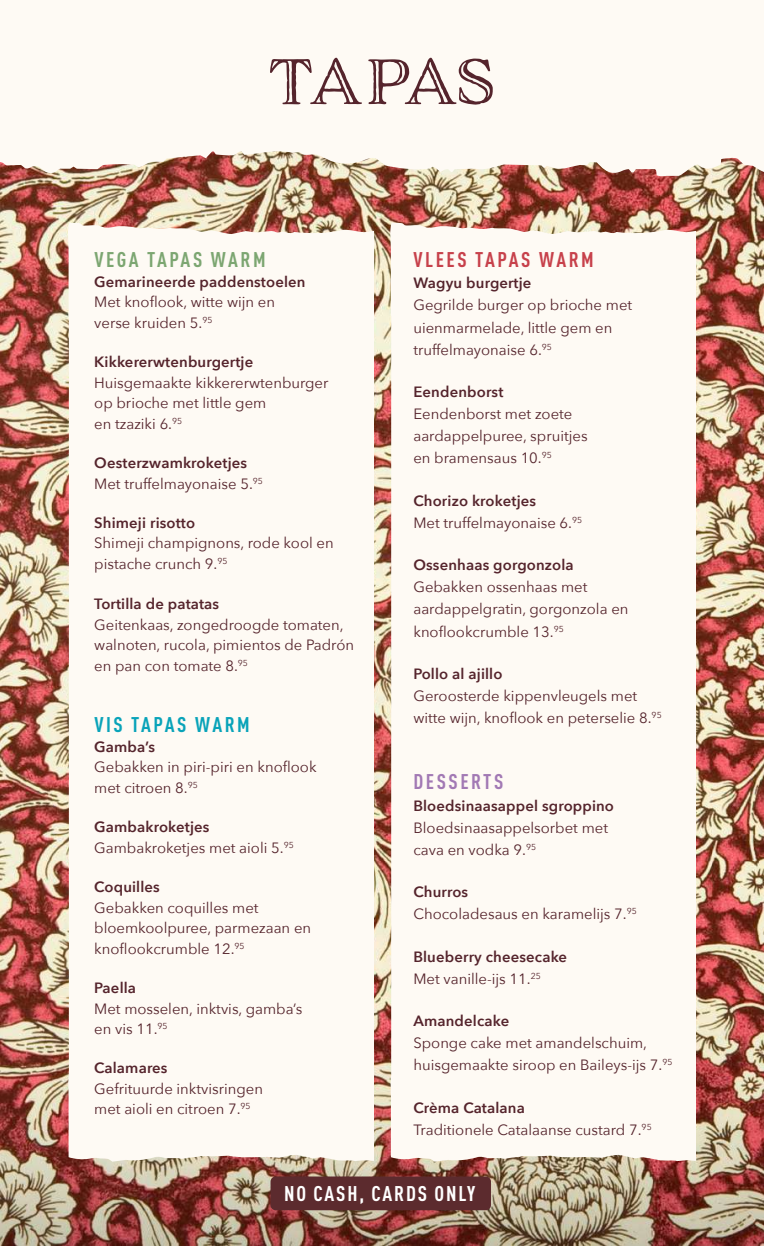
<style>
.page{position:relative;width:764px;height:1246px;background:#fff}
.page>*{position:absolute;margin:0;border:0;box-sizing:border-box;transform-origin:0 0}
.t1{font:59.15px "Adorn Engraved";letter-spacing:-.08em;color:#55242c}
.t2{font:700 condensed 21px "DIN Pro";letter-spacing:.09em;color:#fff}
.t3{font:700 condensed 21px "DIN Pro";letter-spacing:.12em;color:#c7414b}
.t4{font:700 condensed 21px "DIN Pro";letter-spacing:.12em;color:#7ca671}
.t5{font:700 condensed 21px "DIN Pro";letter-spacing:.12em;color:#09a3b9}
.t6{font:700 condensed 21px "DIN Pro";letter-spacing:.12em;color:#a279b4}
.t7{font:14.88px/20.5px "Avenir Next";color:#55242c}
.t8{font:600 14.88px/22.1px "Avenir Next";letter-spacing:.01em;color:#55242c}
.s1{font-weight:600}
.s2{font-weight:400}
</style>
<div class="page">
<img style="left:0;top:176px;width:764px;height:1069px">
<div style="left:0;top:0;width:764px;height:176px;background:#fefaf4"></div>
<div style="left:68px;top:222px;width:305px;height:943px;background:#fefaf4"></div>
<div style="left:390px;top:222px;width:305px;height:943px;background:#fefaf4"></div>
<div style="left:271px;top:1176px;width:220px;height:33px;background:#5c2b2e;border-radius:5px"></div>
<h1 class="t1" style="left:268px;top:41px;width:229px">TAPAS</h1>
<h2 class="t4" style="left:94px;top:244px;width:173px">VEGA TAPAS WARM</h2>
<p class="t8" style="left:94px;top:270px;width:213px">Gemarineerde paddenstoelen</p>
<p class="t7" style="left:94px;top:291px;width:182px">Met knoflook, witte wijn en verse kruiden 5.<sup>95</sup></p>
<p class="t8" style="left:94px;top:350px;width:160px">Kikkererwtenburgertje</p>
<p class="t7" style="left:94px;top:371px;width:236px">Huisgemaakte kikkererwtenburger op brioche met little gem<br>en tzaziki 6.<sup>95</sup></p>
<p class="t7" style="left:94px;top:452px;width:170px"><span class="s1">Oesterzwamkroketjes<br></span>Met truffelmayonaise 5.<sup>95</sup></p>
<p class="t8" style="left:94px;top:511px;width:102px">Shimeji risotto</p>
<p class="t7" style="left:94px;top:532px;width:241px">Shimeji champignons, rode kool en pistache crunch 9.<sup>95</sup></p>
<p class="t8" style="left:94px;top:592px;width:126px">Tortilla de patatas</p>
<p class="t7" style="left:94px;top:613px;width:261px">Geitenkaas, zongedroogde tomaten, walnoten, rucola, pimientos de Padrón en pan con tomate 8.<sup>95</sup></p>
<h2 class="t5" style="left:94px;top:708px;width:157px">VIS TAPAS WARM</h2>
<p class="t8" style="left:94px;top:735px;width:62px">Gamba’s</p>
<p class="t7" style="left:94px;top:756px;width:224px">Gebakken in piri-piri en knoflook met citroen 8.<sup>95</sup></p>
<p class="t7" style="left:94px;top:816px;width:201px"><span class="s1">Gambakroketjes<br></span>Gambakroketjes met aioli 5.<sup>95</sup></p>
<p class="t8" style="left:94px;top:875px;width:67px">Coquilles</p>
<p class="t7" style="left:94px;top:896px;width:218px">Gebakken coquilles met bloemkoolpuree, parmezaan en knoflookcrumble 12.<sup>95</sup></p>
<p class="t8" style="left:94px;top:976px;width:43px">Paella</p>
<p class="t7" style="left:94px;top:997px;width:210px">Met mosselen, inktvis, gamba’s en vis 11.<sup>95</sup></p>
<p class="t8" style="left:94px;top:1056px;width:75px">Calamares</p>
<p class="t7" style="left:94px;top:1077px;width:170px">Gefrituurde inktvisringen met aioli en citroen 7.<sup>95</sup></p>
<h2 class="t3" style="left:413px;top:244px;width:182px">VLEES TAPAS WARM</h2>
<p class="t8" style="left:413px;top:272px;width:120px">Wagyu burgertje</p>
<p class="t7" style="left:413px;top:293px;width:220px;line-height:22.1px">Gegrilde burger op brioche met uienmarmelade, little gem en truffelmayonaise 6.<sup>95</sup></p>
<p class="t8" style="left:413px;top:380px;width:91px">Eendenborst</p>
<p class="t7" style="left:413px;top:402px;width:176px;line-height:22.1px">Eendenborst met zoete aardappelpuree, spruitjes en bramensaus 10.<sup>95</sup></p>
<p class="t7" style="left:413px;top:489px;width:170px;line-height:22.1px"><span class="s1">Chorizo kroketjes<br></span>Met truffelmayonaise 6.<sup>95</sup></p>
<p class="t8" style="left:413px;top:553px;width:162px">Ossenhaas gorgonzola</p>
<p class="t7" style="left:413px;top:575px;width:217px;line-height:22.1px">Gebakken ossenhaas met aardappelgratin, gorgonzola en knoflookcrumble 13.<sup>95</sup></p>
<p class="t8" style="left:413px;top:662px;width:91px">Pollo al ajillo</p>
<p class="t7" style="left:413px;top:684px;width:250px;line-height:22.1px">Geroosterde kippenvleugels met witte wijn, knoflook en peterselie 8.<sup>95</sup></p>
<h2 class="t6" style="left:413px;top:766px;width:91px">DESSERTS</h2>
<p class="t8" style="left:413px;top:793px;width:202px">Bloedsinaasappel sgroppino</p>
<p class="t7" style="left:413px;top:815px;width:196px;line-height:22.1px">Bloedsinaasappelsorbet met cava en vodka 9.<sup>95</sup></p>
<p class="t7" style="left:413px;top:880px;width:225px;line-height:22.1px"><span class="s1">Churros<br></span>Chocoladesaus en karamelijs 7.<sup>95</sup></p>
<p class="t8" style="left:413px;top:944px;width:155px">Blueberry cheesecake<br><span class="s2">Met vanille-ijs 11.</span><sup>25</sup></p>
<p class="t8" style="left:413px;top:1009px;width:97px">Amandelcake</p>
<p class="t7" style="left:413px;top:1031px;width:261px;line-height:22.1px">Sponge cake met amandelschuim, huisgemaakte siroop en Baileys-ijs 7.<sup>95</sup></p>
<p class="t7" style="left:413px;top:1095px;width:240px;line-height:22.1px"><span class="s1">Crèma Catalana<br></span>Traditionele Catalaanse custard 7.<sup>95</sup></p>
<h2 class="t2" style="left:284px;top:1177px;width:193px">NO CASH, CARDS ONLY</h2>
</div>
